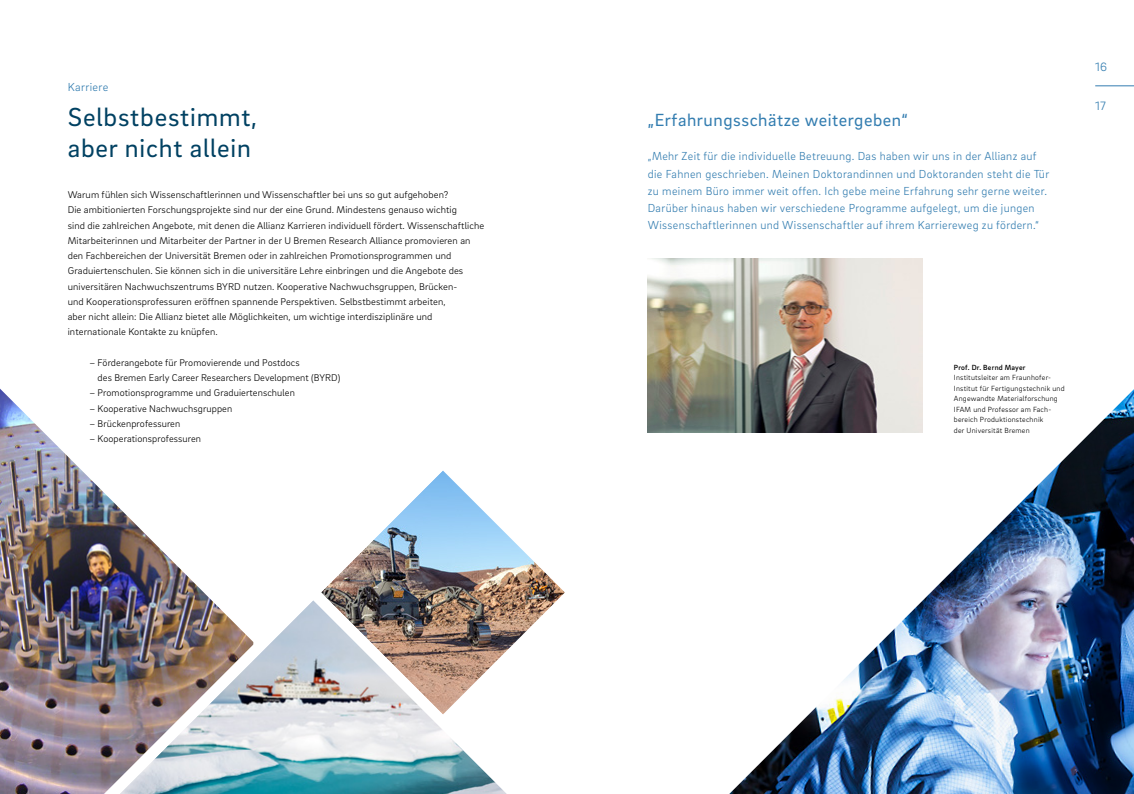
<style>
.page{position:relative;width:1134px;height:794px;background:#fff}
.page>*{position:absolute;margin:0;border:0;box-sizing:border-box;transform-origin:0 0}
.t1{font:26.7px/31.4px "Brix Sans";letter-spacing:.03em;color:#004162}
.t2{font:18px "Brix Sans";letter-spacing:.03em;color:#337db0}
.t3{font:300 12.4px "Brix Sans";color:#337db0}
.t4{font:300 11.9px/17.1px "Brix Sans";letter-spacing:.03em;color:#337db0}
.t5{font:300 10px/15.2px "Brix Sans";letter-spacing:.01em;color:#000}
.t6{font:300 7.6px/10.5px "Brix Sans";letter-spacing:.03em;color:#000}
.t7{font:500 7.6px "Brix Sans";letter-spacing:.03em;color:#000}
</style>
<div class="page">
<hr style="left:1095px;top:86px;width:39px;height:1px;background:#337db0">
<img style="left:729px;top:389px;width:405px;height:405px">
<img style="left:476px;top:504px;width:89px;height:132px">
<img style="left:0;top:388px;width:104px;height:406px">
<img style="left:476px;top:588px;width:46px;height:206px">
<img style="left:104px;top:470px;width:372px;height:324px">
<img style="left:648px;top:258px;width:274px;height:174px">
<p class="t4" style="left:68px;top:78px;width:42px">Karriere</p>
<h1 class="t1" style="left:68px;top:100px;width:191px">Selbstbestimmt, aber nicht allein</h1>
<p class="t5" style="left:68px;top:187px;width:418px">Warum fühlen sich Wissenschaftlerinnen und Wissenschaftler bei uns so gut aufgehoben?<br>Die ambitionierten Forschungsprojekte sind nur der eine Grund. Mindestens genauso wichtig<br>sind die zahlreichen Angebote, mit denen die Allianz Karrieren individuell fördert. Wissenschaftliche Mitarbeiterinnen und Mitarbeiter der Partner in der U Bremen Research Alliance promovieren an den Fachbereichen der Universität Bremen oder in zahlreichen Promotionsprogrammen und Graduiertenschulen. Sie können sich in die universitäre Lehre einbringen und die Angebote des universitären Nachwuchszentrums BYRD nutzen. Kooperative Nachwuchsgruppen, Brücken-<br>und Kooperationsprofessuren eröffnen spannende Perspektiven. Selbstbestimmt arbeiten,<br>aber nicht allein: Die Allianz bietet alle Möglichkeiten, um wichtige interdisziplinäre und internationale Kontakte zu knüpfen.</p>
<p class="t5" style="left:98px;top:354px;width:244px;text-indent:-8px">– Förderangebote für Promovierende und Postdocs<br>des Bremen Early Career Researchers Development (BYRD)</p>
<p class="t5" style="left:89px;top:385px;width:207px">– Promotionsprogramme und Graduiertenschulen</p>
<p class="t5" style="left:89px;top:400px;width:144px">– Kooperative Nachwuchsgruppen</p>
<p class="t5" style="left:89px;top:415px;width:92px">– Brückenprofessuren</p>
<p class="t5" style="left:89px;top:431px;width:113px">– Kooperationsprofessuren</p>
<h2 class="t2" style="left:648px;top:108px;width:261px">„Erfahrungsschätze weitergeben“</h2>
<p class="t4" style="left:648px;top:147px;width:403px">„Mehr Zeit für die individuelle Betreuung. Das haben wir uns in der Allianz auf die Fahnen geschrieben. Meinen Doktorandinnen und Doktoranden steht die Tür zu meinem Büro immer weit offen. Ich gebe meine Erfahrung sehr gerne weiter.<br>Darüber hinaus haben wir verschiedene Programme aufgelegt, um die jungen Wissenschaftlerinnen und Wissenschaftler auf ihrem Karriereweg zu fördern.“</p>
<p class="t3" style="left:1095px;top:58px;width:13px">16</p>
<p class="t3" style="left:1095px;top:98px;width:12px">17</p>
<p class="t7" style="left:954px;top:362px;width:73px">Prof. Dr. Bernd Mayer</p>
<p class="t6" style="left:954px;top:372px;width:112px">Institutsleiter am Fraunhofer-<br>Institut für Fertigungstechnik und<br>Angewandte Materialforschung<br>IFAM und Professor am Fach&shy;bereich Produktionstechnik<br>der Universität Bremen</p>
</div>
